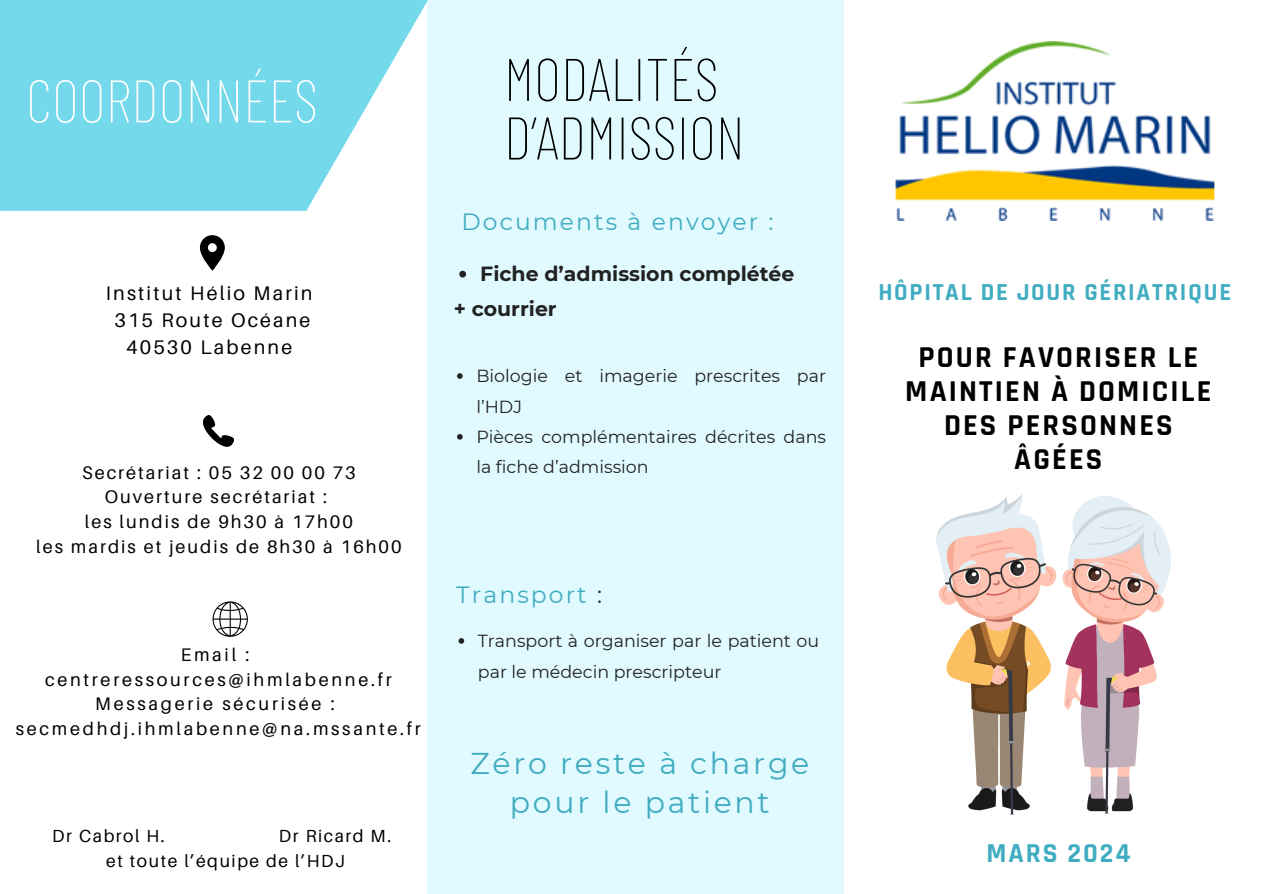
<style>
.page{position:relative;width:1263px;height:894px;background:#fff}
.page>*{position:absolute;margin:0;border:0;box-sizing:border-box;transform-origin:0 0}
.t1{font:100 60px "Barlow Condensed";color:#000}
.t2{font:100 60px "Barlow Condensed";color:#fff}
.t3{font:700 30.6px/33.8px "Rajdhani";letter-spacing:.07em;color:#000;text-align:center}
.t4{font:30px/39.3px "Montserrat";letter-spacing:.09em;color:#40acc0;text-align:center}
.t5{font:700 27.6px "Rajdhani";letter-spacing:.07em;color:#40acc0}
.t6{font:700 24.6px "Rajdhani";letter-spacing:.07em;color:#40acc0}
.t7{font:23.4px "Montserrat";letter-spacing:.09em;color:#40acc0}
.t8{font:700 20.4px "Montserrat";color:#222}
.t9{font:19.65px "Aileron";letter-spacing:.11em;color:#000}
.t10{font:18.15px "Aileron";letter-spacing:.11em;color:#000}
.t11{font:18.15px "Aileron";letter-spacing:.15em;color:#000}
.t12{font:17.55px "Aileron";letter-spacing:.09em;color:#000}
.t13{font:17.4px/30.3px "Montserrat";color:#222}
.s1{color:#1a2d3b}
</style>
<div class="page">
<div style="left:428px;top:0;width:416px;height:893px;background:#e0faff"></div>
<img style="left:895px;top:42px;width:320px;height:179px">
<img style="left:936px;top:494px;width:234px;height:320px">
<svg style="left:0;top:0;width:428px;height:210px;background:#86deed"></svg>
<svg style="left:459px;top:271px;width:7px;height:6px"></svg>
<svg style="left:457px;top:373px;width:6px;height:6px"></svg>
<svg style="left:457px;top:434px;width:6px;height:5px"></svg>
<svg style="left:459px;top:638px;width:5px;height:5px"></svg>
<svg style="left:203px;top:415px;width:31px;height:31px"></svg>
<svg style="left:200px;top:235px;width:25px;height:36px"></svg>
<svg style="left:213px;top:601px;width:34px;height:35px"></svg>
<p class="t2" style="left:26px;top:62px;width:294px">COORDONNÉES</p>
<p class="t9" style="left:106px;top:281px;width:208px">Institut Hélio Marin</p>
<p class="t9" style="left:114px;top:308px;width:197px">315 Route Océane</p>
<p class="t9" style="left:126px;top:335px;width:167px">40530 Labenne</p>
<p class="t10" style="left:82px;top:461px;width:275px">Secrétariat : 05 32 00 00 73</p>
<p class="t10" style="left:105px;top:485px;width:224px">Ouverture secrétariat :</p>
<h2 class="t10" style="left:85px;top:510px;width:270px">les lundis de 9h30 à 17h00</h2>
<p class="t10" style="left:36px;top:535px;width:367px">les mardis et jeudis de 8h30 à 16h00</p>
<p class="t11" style="left:181px;top:643px;width:70px">Email :</p>
<p class="t11" style="left:45px;top:667px;width:348px">centreressources@ihmlabenne.fr</p>
<p class="t11" style="left:95px;top:692px;width:241px">Messagerie sécurisée :</p>
<p class="t11" style="left:16px;top:717px;width:407px">secmedhdj.ihmlabenne@na.mssante.fr</p>
<p class="t12" style="left:52px;top:825px;width:114px">Dr Cabrol H.</p>
<p class="t12" style="left:279px;top:825px;width:114px">Dr Ricard M.</p>
<p class="t12" style="left:106px;top:849px;width:240px">et toute l’équipe de l’HDJ</p>
<h6 class="t1" style="left:504px;top:41px;width:216px">MODALITÉS</h6>
<p class="t1" style="left:504px;top:99px;width:242px">D’ADMISSION</p>
<p class="t7" style="left:461px;top:207px;width:314px">Documents à envoyer :</p>
<p class="t8" style="left:480px;top:261px;width:316px">Fiche d’admission complétée</p>
<h5 class="t8" style="left:454px;top:296px;width:105px">+ courrier</h5>
<p class="t13" style="left:476px;top:361px;width:351px">Biologie et imagerie prescrites par l’HDJ</p>
<h3 class="t13" style="left:476px;top:421px;width:351px">Pièces complémentaires décrites dans la fiche d’admission</h3>
<h4 class="t7" style="left:456px;top:580px;width:147px">Transport <span class="s1">:</span></h4>
<p class="t13" style="left:478px;top:625px;width:343px">Transport à organiser par le patient ou par le médecin prescripteur</p>
<p class="t4" style="left:470px;top:743px;width:341px">Zéro reste à charge pour le patient</p>
<h1 class="t6" style="left:878px;top:277px;width:354px">HÔPITAL DE JOUR GÉRIATRIQUE</h1>
<h1 class="t3" style="left:905px;top:341px;width:308px">POUR FAVORISER LE<br>MAINTIEN À DOMICILE<br>DES PERSONNES<br>ÂGÉES</h1>
<h5 class="t5" style="left:986px;top:836px;width:145px">MARS 2024</h5>
</div>
